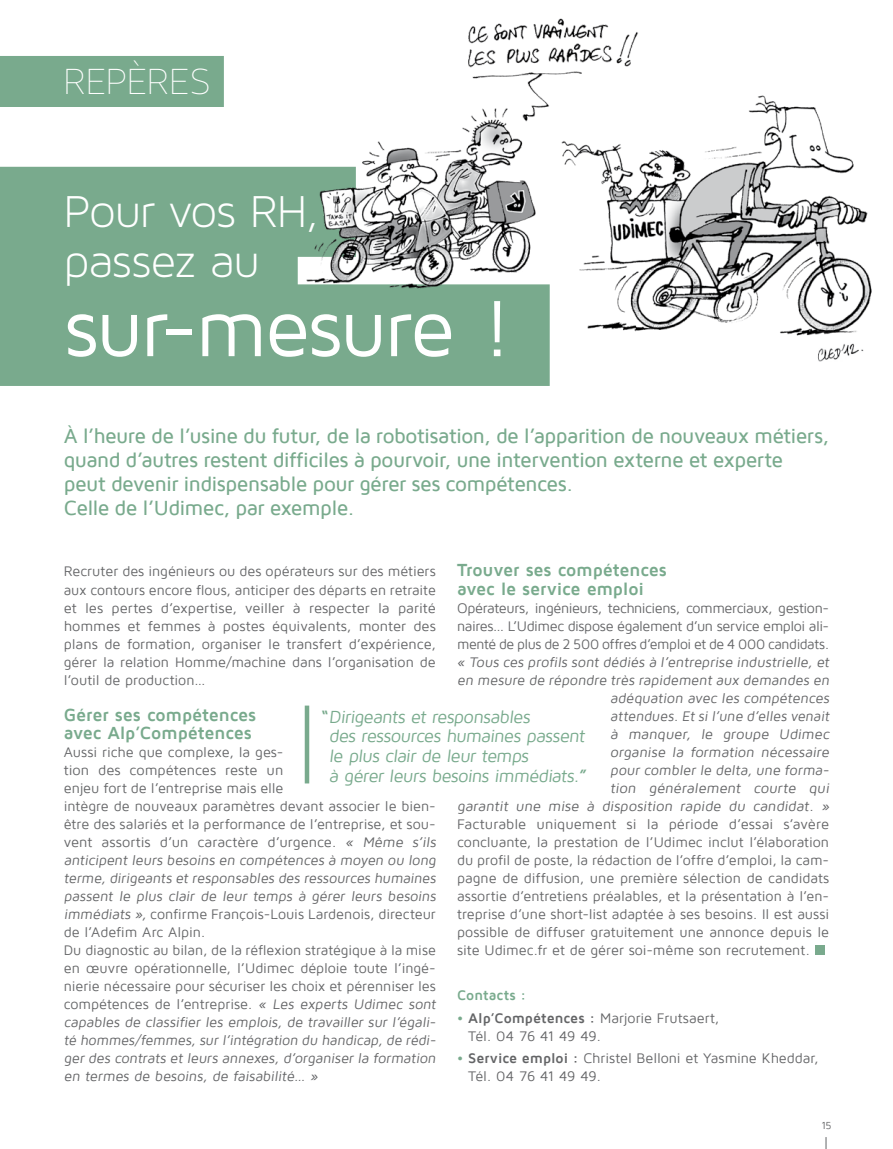
<style>
.page{position:relative;width:893px;height:1149px;background:#fff}
.page>*{position:absolute;margin:0;border:0;box-sizing:border-box;transform-origin:0 0}
.t1{font:82.5px "Maven Pro";letter-spacing:-.04em;color:#fff}
.t2{font:48px/49.5px "Maven Pro Light 300";letter-spacing:-.025em;color:#fff}
.t3{font:40.5px "Maven Pro Light 200";letter-spacing:.005em;color:#fff}
.t4{font:500 21px/24px "Maven Pro";letter-spacing:-.03em;color:#79aa8d}
.t5{font:18px/19.5px "Maven Pro";color:#79aa8d}
.t6{font:700 18px/18px "Maven Pro";letter-spacing:-.01em;color:#79aa8d}
.t7{font:14.25px/18px "Maven Pro";color:#646567}
.t8{font:14.25px "Maven Pro";letter-spacing:-.025em;color:#646567}
.t9{font:14.25px "Maven Pro";letter-spacing:-.03em;color:#646567}
.t10{font:700 14.25px "Maven Pro";letter-spacing:.005em;color:#79aa8d}
.t11{font:10.5px "Maven Pro";color:#646567}
.s1{font-weight:700;color:#79aa8d}
.s2{font-weight:700}
</style>
<div class="page">
<hr style="left:305px;top:705px;width:4px;height:78px;background:#79aa8d">
<div style="left:815px;top:944px;width:10px;height:10px;background:#79aa8d"></div>
<div style="left:0;top:56px;width:224px;height:51px;background:#79aa8d"></div>
<div style="left:0;top:167px;width:356px;height:90px;background:#79aa8d"></div>
<div style="left:0;top:216px;width:298px;height:90px;background:#79aa8d"></div>
<div style="left:0;top:284px;width:550px;height:102px;background:#79aa8d"></div>
<img style="left:301px;top:18px;width:571px;height:324px">
<img style="left:817px;top:343px;width:47px;height:18px">
<h3 class="t3" style="left:64px;top:60px;width:149px">REPÈRES</h3>
<h2 class="t2" style="left:64px;top:186px;width:256px">Pour vos RH, passez au</h2>
<h1 class="t1" style="left:64px;top:285px;width:450px">sur-mesure !</h1>
<p class="t4" style="left:64px;top:424px;width:767px">À l’heure de l’usine du futur, de la robotisation, de l’apparition de nouveaux métiers, quand d’autres restent difficiles à pourvoir, une intervention externe et experte peut devenir indispensable pour gérer ses compétences.<br>Celle de l’Udimec, par exemple.</p>
<p class="t6" style="left:457px;top:561px;width:211px">Trouver ses compétences avec le service emploi</p>
<p class="t8" style="left:457px;top:600px;width:374px">Opérateurs, ingénieurs, techniciens, commerciaux, gestion-</p>
<p class="t9" style="left:457px;top:618px;width:374px">naires… L’Udimec dispose également d’un service emploi ali-</p>
<p class="t8" style="left:457px;top:636px;width:374px">menté de plus de 2 500 offres d’emploi et de 4 000 candidats.</p>
<p class="t7" style="left:457px;top:652px;width:376px">« Tous ces profils sont dédiés à l’entreprise industrielle, et</p>
<p class="t7" style="left:457px;top:670px;width:376px">en mesure de répondre très rapidement aux demandes en</p>
<p class="t7" style="left:610px;top:688px;width:223px">adéquation avec les compétences</p>
<p class="t7" style="left:610px;top:706px;width:223px">attendues. Et si l’une d’elles venait</p>
<p class="t7" style="left:610px;top:724px;width:223px">à manquer, le groupe Udimec</p>
<p class="t7" style="left:610px;top:742px;width:223px">organise la formation nécessaire</p>
<p class="t7" style="left:610px;top:760px;width:223px">pour combler le delta, une forma-</p>
<p class="t7" style="left:610px;top:778px;width:223px">tion généralement courte qui</p>
<p class="t7" style="left:457px;top:796px;width:376px">garantit une mise à disposition rapide du candidat. »</p>
<p class="t7" style="left:457px;top:814px;width:374px">Facturable uniquement si la période d’essai s’avère</p>
<p class="t7" style="left:457px;top:832px;width:374px">concluante, la prestation de l’Udimec inclut l’élaboration</p>
<p class="t7" style="left:457px;top:850px;width:374px">du profil de poste, la rédaction de l’offre d’emploi, la cam-</p>
<p class="t7" style="left:457px;top:868px;width:374px">pagne de diffusion, une première sélection de candidats</p>
<p class="t7" style="left:457px;top:886px;width:374px">assortie d’entretiens préalables, et la présentation à l’en-</p>
<p class="t7" style="left:457px;top:904px;width:374px">treprise d’une short-list adaptée à ses besoins. Il est aussi</p>
<p class="t7" style="left:457px;top:922px;width:374px">possible de diffuser gratuitement une annonce depuis le</p>
<p class="t7" style="left:457px;top:940px;width:354px">site Udimec.fr et de gérer soi-même son recrutement.</p>
<p class="t10" style="left:457px;top:987px;width:71px">Contacts :</p>
<p class="t7" style="left:468px;top:1008px;width:253px;text-indent:-11px"><span class="s1">•</span> <span class="s2">Alp’Compétences :</span> Marjorie Frutsaert,<br>Tél. 04 76 41 49 49.</p>
<p class="t7" style="left:468px;top:1048px;width:352px;text-indent:-11px"><span class="s1">•</span> <span class="s2">Service emploi :</span> Christel Belloni et Yasmine Kheddar,<br>Tél. 04 76 41 49 49.</p>
<p class="t7" style="left:64px;top:562px;width:374px;text-align:justify">Recruter des ingénieurs ou des opérateurs sur des métiers aux contours encore flous, anticiper des départs en retraite et les pertes d’expertise, veiller à respecter la parité hommes et femmes à postes équivalents, monter des plans de formation, organiser le transfert d’expérience, gérer la relation Homme/machine dans l’organisation de l’outil de production…</p>
<p class="t6" style="left:64px;top:705px;width:194px">Gérer ses compétences avec Alp’Compétences</p>
<p class="t7" style="left:64px;top:742px;width:376px">Aussi riche que complexe, la ges-<br>tion des compétences reste un<br>enjeu fort de l’entreprise mais elle<br>intègre de nouveaux paramètres devant associer le bien&shy;être des salariés et la performance de l’entreprise, et sou&shy;vent assortis d’un caractère d’urgence. « Même s’ils anticipent leurs besoins en compétences à moyen ou long terme, dirigeants et responsables des ressources humaines passent le plus clair de leur temps à gérer leurs besoins immédiats », confirme François-Louis Lardenois, directeur de l’Adefim Arc Alpin.<br>Du diagnostic au bilan, de la réflexion stratégique à la mise en œuvre opérationnelle, l’Udimec déploie toute l’ingé&shy;nierie nécessaire pour sécuriser les choix et pérenniser les compétences de l’entreprise. « Les experts Udimec sont capables de classifier les emplois, de travailler sur l’égali&shy;té hommes/femmes, sur l’intégration du handicap, de rédi&shy;ger des contrats et leurs annexes, d’organiser la formation en termes de besoins, de faisabilité… »</p>
<p class="t5" style="left:329px;top:707px;width:261px;text-indent:-9px"><span class="s2">“</span> Dirigeants et responsables<br>des ressources humaines passent le plus clair de leur temps<br>à gérer leurs besoins immédiats.<span class="s2">”</span></p>
<p class="t11" style="left:821px;top:1119px;width:12px">15</p>
</div>
